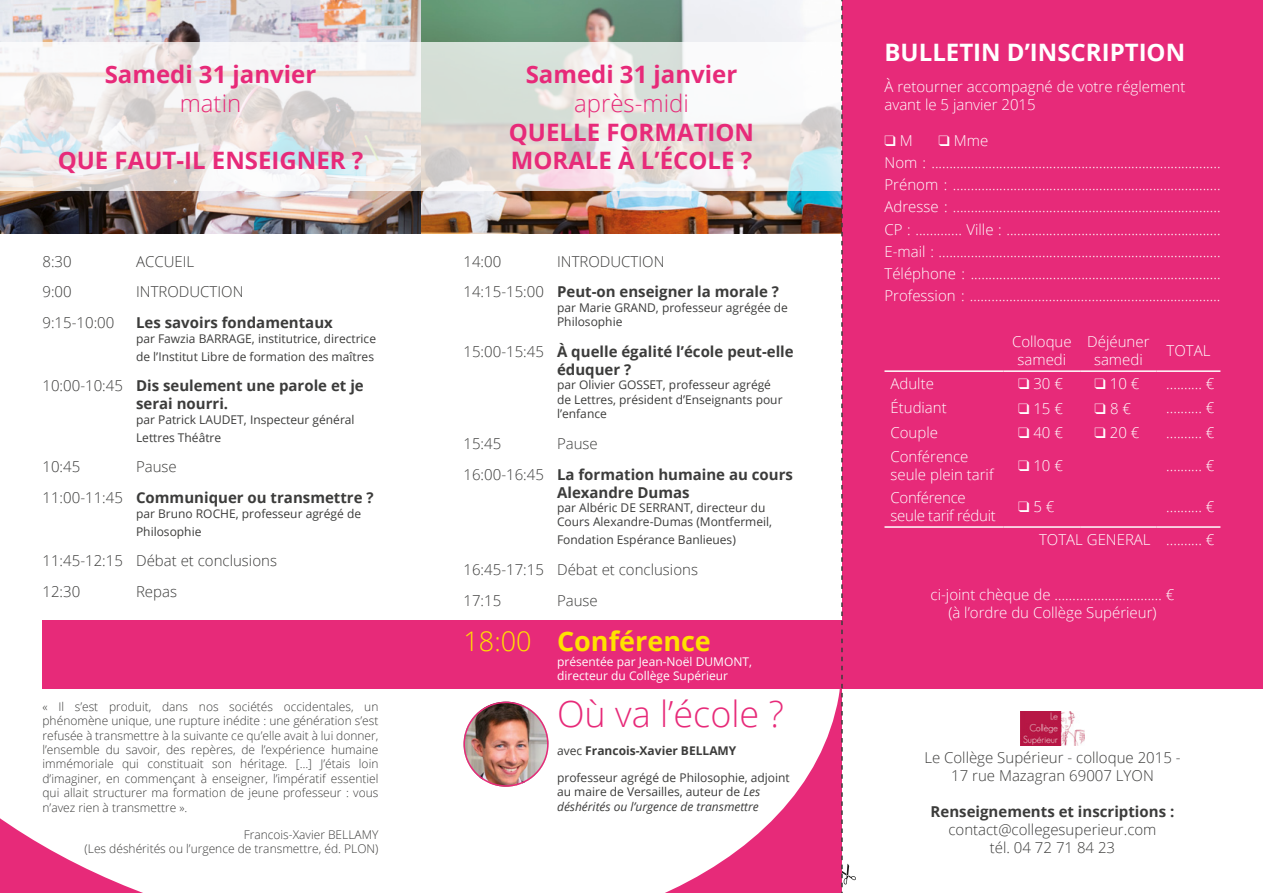
<style>
.page{position:relative;width:1263px;height:893px;background:#fff}
.page>*{position:absolute;margin:0;border:0;box-sizing:border-box;transform-origin:0 0}
.t1{font:300 36px "Open Sans";color:#e72a79}
.t2{font:700 27px "Open Sans";color:#ffe100}
.t3{font:700 24px/28.8px "Open Sans";color:#e72a79}
.t4{font:700 24px "Open Sans";color:#fff}
.t5{font:300 24px "Open Sans";color:#e72a79}
.t6{font:300 15px/22.2px "Open Sans";color:#fff}
.t7{font:700 15px/30.8px "Open Sans";color:#3c3c3b}
.t8{font:300 15px/30.8px "Open Sans";color:#3c3c3b}
.t9{font:300 15px/18px "Open Sans";letter-spacing:-.02em;color:#fff}
.t10{font:12px/14.4px "Open Sans";color:#3c3c3b}
.t11{font:300 12px/14.4px "Open Sans";color:#3c3c3b;text-align:justify}
.t12{font:12px/14.4px "Open Sans";color:#fff}
.t13{font:700 12px "Open Sans";color:#3c3c3b}
.s1{font-weight:300}
.s2{font-weight:400}
.s3{font-style:italic}
</style>
<div class="page">
<svg style="left:0;top:620px;width:841px;height:273px"></svg>
<div style="left:842px;top:0;width:421px;height:689px;background:#e72a79"></div>
<div style="left:43px;top:621px;width:799px;height:68px;background:#e72a79"></div>
<img style="left:0;top:0;width:841px;height:234px">
<svg style="left:0;top:43px;width:841px;height:148px"></svg>
<hr style="left:884px;top:526px;width:119px;height:2px;background:#fff">
<hr style="left:1003px;top:526px;width:77px;height:2px;background:#fff">
<hr style="left:1080px;top:526px;width:77px;height:2px;background:#fff">
<hr style="left:1157px;top:526px;width:63px;height:2px;background:#fff">
<hr style="left:884px;top:370px;width:119px;height:2px;background:#fff">
<hr style="left:1003px;top:370px;width:77px;height:2px;background:#fff">
<hr style="left:1080px;top:370px;width:77px;height:2px;background:#fff">
<hr style="left:1157px;top:370px;width:63px;height:2px;background:#fff">
<img style="left:1020px;top:711px;width:65px;height:34px">
<img style="left:463px;top:702px;width:86px;height:85px;border-radius:43px">
<div style="left:463px;top:702px;width:86px;height:85px;border:2px solid #e72a79;border-radius:50%"></div>
<svg style="left:841px;top:0;width:15px;height:893px"></svg>
<h3 class="t3" style="left:105px;top:59px;width:213px">Samedi 31 janvier</h3>
<h3 class="t5" style="left:180px;top:87px;width:63px">matin</h3>
<h3 class="t3" style="left:58px;top:146px;width:307px">QUE FAUT-IL ENSEIGNER ?</h3>
<p class="t8" style="left:43px;top:245px;width:31px">8:30</p>
<p class="t8" style="left:136px;top:245px;width:60px">ACCUEIL</p>
<p class="t8" style="left:43px;top:276px;width:31px">9:00</p>
<p class="t8" style="left:136px;top:276px;width:109px">INTRODUCTION</p>
<p class="t8" style="left:43px;top:307px;width:73px">9:15-10:00</p>
<p class="t7" style="left:136px;top:307px;width:198px">Les savoirs fondamentaux</p>
<p class="t10" style="left:136px;top:329px;width:241px;line-height:18px">par Fawzia BARRAGE, institutrice, directrice de l’Institut Libre de formation des maîtres</p>
<p class="t7" style="left:136px;top:376px;width:229px;line-height:18px;text-indent:-94px"><span class="s1">10:00-10:45</span> Dis seulement une parole et je serai nourri.</p>
<p class="t10" style="left:136px;top:410px;width:220px;line-height:18px">par Patrick LAUDET, Inspecteur général<br>Lettres Théâtre</p>
<p class="t8" style="left:43px;top:451px;width:39px">10:45</p>
<p class="t7" style="left:43px;top:451px;width:333px;text-indent:94px"><span class="s1">Pause<br>11:00-11:45</span> Communiquer ou transmettre ?</p>
<p class="t10" style="left:136px;top:504px;width:227px;line-height:18px">par Bruno ROCHE, professeur agrégé de<br>Philosophie</p>
<p class="t8" style="left:43px;top:545px;width:236px">11:45-12:15 Débat et conclusions<br>12:30</p>
<p class="t8" style="left:136px;top:576px;width:43px">Repas</p>
<p class="t11" style="left:43px;top:699px;width:337px">« Il s’est produit, dans nos sociétés occidentales, un phénomène unique, une rupture inédite : une génération s’est refusée à transmettre à la suivante ce qu’elle avait à lui donner, l’ensemble du savoir, des repères, de l’expérience humaine immémoriale qui constituait son héritage. […] J’étais loin d’imaginer, en commençant à enseigner, l’impératif essentiel qui allait structurer ma formation de jeune professeur : vous n’avez rien à transmettre ».</p>
<p class="t11" style="left:85px;top:827px;width:295px;text-align:right">Francois-Xavier BELLAMY<br>(Les déshérités ou l’urgence de transmettre, éd. PLON)</p>
<h3 class="t3" style="left:526px;top:59px;width:213px">Samedi 31 janvier</h3>
<h3 class="t5" style="left:574px;top:87px;width:116px">après-midi</h3>
<h3 class="t3" style="left:509px;top:117px;width:247px">QUELLE FORMATION<br>MORALE À L’ÉCOLE ?</h3>
<p class="t8" style="left:463px;top:245px;width:39px">14:00</p>
<p class="t7" style="left:463px;top:245px;width:317px;text-indent:94px"><span class="s1">INTRODUCTION<br>14:15-15:00</span> Peut-on enseigner la morale ?</p>
<p class="t10" style="left:557px;top:300px;width:232px">par Marie GRAND, professeur agrégée de<br>Philosophie</p>
<p class="t7" style="left:557px;top:342px;width:238px;line-height:18px;text-indent:-94px"><span class="s1">15:00-15:45</span> À quelle égalité l’école peut-elle éduquer ?</p>
<p class="t10" style="left:557px;top:377px;width:227px">par Olivier GOSSET, professeur agrégé de Lettres, président d’Enseignants pour l’enfance</p>
<p class="t8" style="left:463px;top:428px;width:39px">15:45</p>
<p class="t7" style="left:463px;top:428px;width:331px;text-indent:94px"><span class="s1">Pause<br>16:00-16:45</span> La formation humaine au cours</p>
<p class="t7" style="left:557px;top:476px;width:134px">Alexandre Dumas</p>
<p class="t10" style="left:557px;top:500px;width:217px">par Albéric DE SERRANT, directeur du<br>Cours Alexandre-Dumas (Montfermeil,</p>
<p class="t10" style="left:557px;top:533px;width:180px">Fondation Espérance Banlieues)</p>
<p class="t8" style="left:463px;top:554px;width:236px">16:45-17:15 Débat et conclusions<br>17:15</p>
<p class="t8" style="left:557px;top:585px;width:42px">Pause</p>
<h2 class="t2" style="left:463px;top:622px;width:249px"><span class="s1">18:00</span> Conférence</h2>
<p class="t12" style="left:557px;top:654px;width:196px">présentée par Jean-Noël DUMONT, directeur du Collège Supérieur</p>
<h1 class="t1" style="left:557px;top:690px;width:228px">Où va l’école ?</h1>
<p class="t13" style="left:557px;top:742px;width:181px"><span class="s2">avec</span> Francois-Xavier BELLAMY</p>
<p class="t10" style="left:557px;top:770px;width:234px">professeur agrégé de Philosophie, adjoint au maire de Versailles, auteur de <span class="s3">Les déshérités ou l’urgence de transmettre</span></p>
<h3 class="t4" style="left:884px;top:35px;width:302px">BULLETIN D’INSCRIPTION</h3>
<p class="t6" style="left:884px;top:77px;width:302px;line-height:18px">À retourner accompagné de votre réglement avant le 5 janvier 2015</p>
<p class="t6" style="left:884px;top:129px;width:30px">❑ M</p>
<p class="t6" style="left:884px;top:129px;width:338px;text-indent:54px">❑ Mme<br>Nom : .................................................................................<br>Prénom : ...........................................................................<br>Adresse : ...........................................................................<br>CP : ............. Ville : ............................................................<br>E-mail : ...............................................................................<br>Téléphone : ......................................................................<br>Profession : …………………………………………………………….</p>
<p class="t6" style="left:1012px;top:332px;width:61px;line-height:18px;text-align:center">Colloque samedi</p>
<p class="t6" style="left:1087px;top:332px;width:64px;line-height:18px;text-align:center">Déjéuner samedi</p>
<p class="t6" style="left:1166px;top:339px;width:45px">TOTAL</p>
<p class="t6" style="left:890px;top:372px;width:45px">Adulte</p>
<p class="t6" style="left:1018px;top:372px;width:46px">❑ 30 €</p>
<p class="t6" style="left:1094px;top:372px;width:46px">❑ 10 €</p>
<p class="t6" style="left:1166px;top:372px;width:50px">.......... €</p>
<p class="t6" style="left:890px;top:396px;width:58px">Étudiant</p>
<p class="t6" style="left:1018px;top:397px;width:46px">❑ 15 €</p>
<p class="t6" style="left:1094px;top:397px;width:38px">❑ 8 €</p>
<p class="t6" style="left:1166px;top:396px;width:50px">.......... €</p>
<p class="t6" style="left:890px;top:421px;width:49px">Couple</p>
<p class="t6" style="left:1018px;top:421px;width:46px">❑ 40 €</p>
<p class="t6" style="left:1094px;top:421px;width:46px">❑ 20 €</p>
<p class="t6" style="left:1166px;top:421px;width:50px">.......... €</p>
<p class="t6" style="left:890px;top:447px;width:104px;line-height:18px">Conférence seule plein tarif</p>
<p class="t6" style="left:1018px;top:454px;width:46px">❑ 10 €</p>
<p class="t6" style="left:1166px;top:454px;width:50px">.......... €</p>
<p class="t9" style="left:890px;top:488px;width:107px">Conférence seule tarif réduit</p>
<p class="t6" style="left:1018px;top:495px;width:38px">❑ 5 €</p>
<p class="t6" style="left:1166px;top:495px;width:50px">.......... €</p>
<p class="t6" style="left:1039px;top:528px;width:177px">TOTAL GENERAL .......... €</p>
<p class="t6" style="left:931px;top:585px;width:245px;line-height:18px;text-align:center">ci-joint chèque de ………………………… € (à l’ordre du Collège Supérieur)</p>
<p class="t8" style="left:924px;top:748px;width:258px;line-height:18px;text-align:center">Le Collège Supérieur - colloque 2015 -<br>17 rue Mazagran 69007 LYON</p>
<p class="t7" style="left:931px;top:796px;width:245px">Renseignements et inscriptions :</p>
<p class="t8" style="left:948px;top:820px;width:210px;line-height:18px;text-align:center">contact@collegesuperieur.com tél. 04 72 71 84 23</p>
</div>
